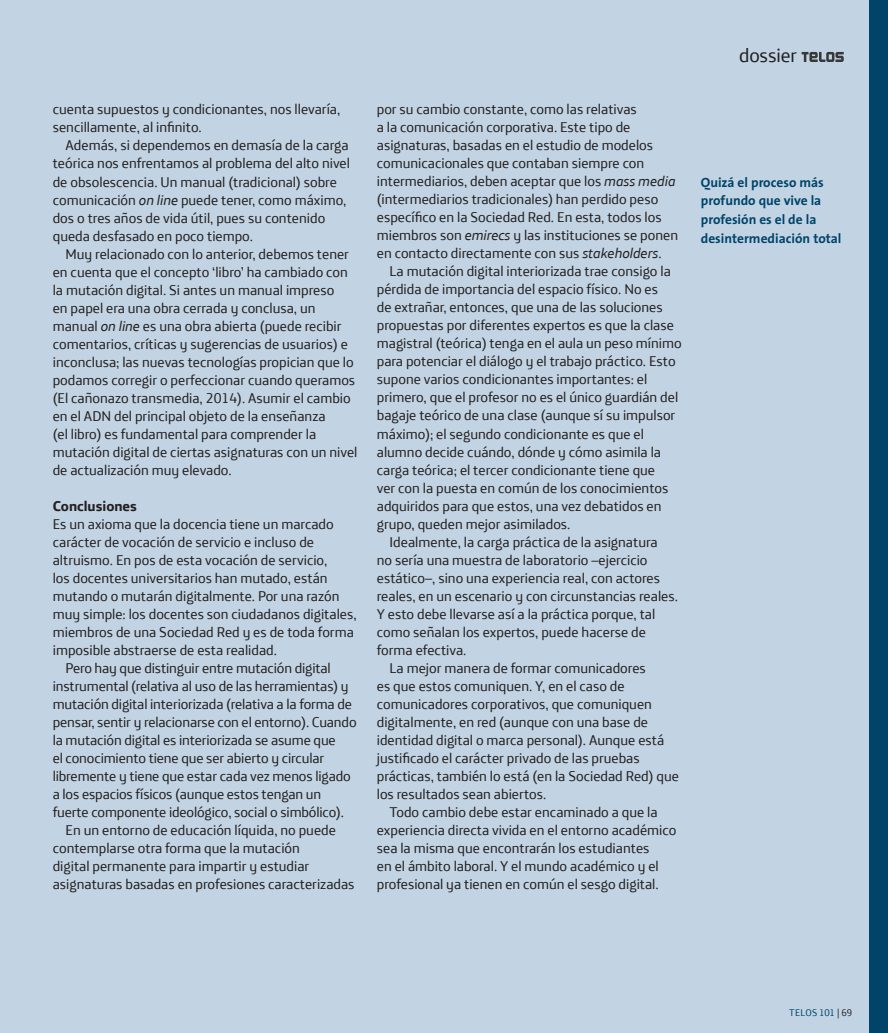
<style>
.page{position:relative;width:888px;height:1033px;background:#fff}
.page>*{position:absolute;margin:0;border:0;box-sizing:border-box;transform-origin:0 0}
.t1{font:19.5px "Telefonica Text";letter-spacing:-.005em;color:#231f20}
.t2{font:14.25px/18px "Telefonica Text";color:#231f20}
.t3{font:700 14.25px "Telefonica Text";color:#231f20}
.t4{font:700 13.5px/18.8px "The Sans";color:#00446a}
.t5{font:9.75px "Telefonica Text";letter-spacing:.01em;color:#00446a}
.s1{font-style:italic}
.s2{color:#231f20}
</style>
<div class="page">
<div style="left:0;top:0;width:888px;height:1032px;background:#c2d4e3"></div>
<div style="left:869px;top:0;width:19px;height:1032px;background:#00446a"></div>
<svg style="left:802px;top:52px;width:42px;height:10px"></svg>
<p class="t2" style="left:53px;top:99px;width:289px">cuenta supuestos y condicionantes, nos llevaría, sencillamente, al infnito.</p>
<p class="t2" style="left:53px;top:135px;width:299px;text-indent:13px">Además, si dependemos en demasía de la carga teórica nos enfrentamos al problema del alto nivel de obsolescencia. Un manual (tradicional) sobre comunicación <span class="s1">on line</span> puede tener, como máximo, dos o tres años de vida útil, pues su contenido queda desfasado en poco tiempo.</p>
<p class="t2" style="left:53px;top:243px;width:306px;text-indent:13px">Muy relacionado con lo anterior, debemos tener en cuenta que el concepto ‘libro’ ha cambiado con la mutación digital. Si antes un manual impreso<br>en papel era una obra cerrada y conclusa, un manual <span class="s1">on line</span> es una obra abierta (puede recibir comentarios, críticas y sugerencias de usuarios) e inconclusa; las nuevas tecnologías propician que lo podamos corregir o perfeccionar cuando queramos (El cañonazo transmedia, 2014). Asumir el cambio en el ADN del principal objeto de la enseñanza<br>(el libro) es fundamental para comprender la mutación digital de ciertas asignaturas con un nivel de actualización muy elevado.</p>
<p class="t3" style="left:53px;top:493px;width:86px">Conclusiones</p>
<p class="t2" style="left:53px;top:513px;width:282px">Es un axioma que la docencia tiene un marcado</p>
<p class="t2" style="left:53px;top:531px;width:263px">carácter de vocación de servicio e incluso de</p>
<p class="t2" style="left:53px;top:549px;width:276px">altruismo. En pos de esta vocación de servicio,</p>
<p class="t2" style="left:53px;top:567px;width:276px">los docentes universitarios han mutado, están</p>
<p class="t2" style="left:53px;top:585px;width:288px">mutando o mutarán digitalmente. Por una razón</p>
<p class="t2" style="left:53px;top:603px;width:305px">muy simple: los docentes son ciudadanos digitales,</p>
<p class="t2" style="left:53px;top:621px;width:303px">miembros de una Sociedad Red y es de toda forma</p>
<p class="t2" style="left:53px;top:639px;width:226px">imposible abstraerse de esta realidad.</p>
<p class="t2" style="left:66px;top:657px;width:267px">Pero hay que distinguir entre mutación digital</p>
<p class="t2" style="left:53px;top:675px;width:297px">instrumental (relativa al uso de las herramientas) y</p>
<p class="t2" style="left:53px;top:693px;width:301px">mutación digital interiorizada (relativa a la forma de</p>
<p class="t2" style="left:53px;top:711px;width:305px">pensar, sentir y relacionarse con el entorno). Cuando</p>
<p class="t2" style="left:53px;top:729px;width:285px">la mutación digital es interiorizada se asume que</p>
<p class="t2" style="left:53px;top:747px;width:273px">el conocimiento tiene que ser abierto y circular</p>
<p class="t2" style="left:53px;top:765px;width:299px">libremente y tiene que estar cada vez menos ligado</p>
<p class="t2" style="left:53px;top:783px;width:270px">a los espacios físicos (aunque estos tengan un</p>
<p class="t2" style="left:53px;top:801px;width:293px">fuerte componente ideológico, social o simbólico).</p>
<p class="t2" style="left:66px;top:819px;width:272px">En un entorno de educación líquida, no puede</p>
<p class="t2" style="left:53px;top:837px;width:249px">contemplarse otra forma que la mutación</p>
<p class="t2" style="left:53px;top:855px;width:258px">digital permanente para impartir y estudiar</p>
<p class="t2" style="left:53px;top:873px;width:303px">asignaturas basadas en profesiones caracterizadas</p>
<p class="t2" style="left:377px;top:99px;width:303px">por su cambio constante, como las relativas<br>a la comunicación corporativa. Este tipo de asignaturas, basadas en el estudio de modelos comunicacionales que contaban siempre con intermediarios, deben aceptar que los <span class="s1">mass media </span>(intermediarios tradicionales) han perdido peso específco en la Sociedad Red. En esta, todos los miembros son <span class="s1">emirecs</span> y las instituciones se ponen en contacto directamente con sus <span class="s1">stakeholders</span>.</p>
<p class="t2" style="left:390px;top:261px;width:283px">La mutación digital interiorizada trae consigo la</p>
<p class="t2" style="left:377px;top:279px;width:283px">pérdida de importancia del espacio físico. No es</p>
<p class="t2" style="left:377px;top:297px;width:287px">de extrañar, entonces, que una de las soluciones</p>
<p class="t2" style="left:377px;top:315px;width:299px">propuestas por diferentes expertos es que la clase</p>
<p class="t2" style="left:377px;top:333px;width:306px">magistral (teórica) tenga en el aula un peso mínimo</p>
<p class="t2" style="left:377px;top:351px;width:300px">para potenciar el diálogo y el trabajo práctico. Esto</p>
<p class="t2" style="left:377px;top:369px;width:272px">supone varios condicionantes importantes: el</p>
<p class="t2" style="left:377px;top:387px;width:303px">primero, que el profesor no es el único guardián del</p>
<p class="t2" style="left:377px;top:405px;width:300px">bagaje teórico de una clase (aunque sí su impulsor</p>
<p class="t2" style="left:377px;top:423px;width:269px">máximo); el segundo condicionante es que el</p>
<p class="t2" style="left:377px;top:441px;width:286px">alumno decide cuándo, dónde y cómo asimila la</p>
<p class="t2" style="left:377px;top:459px;width:280px">carga teórica; el tercer condicionante tiene que</p>
<p class="t2" style="left:377px;top:477px;width:293px">ver con la puesta en común de los conocimientos</p>
<p class="t2" style="left:377px;top:495px;width:286px">adquiridos para que estos, una vez debatidos en</p>
<p class="t2" style="left:377px;top:513px;width:195px">grupo, queden mejor asimilados.</p>
<p class="t2" style="left:390px;top:531px;width:270px">Idealmente, la carga práctica de la asignatura</p>
<p class="t2" style="left:377px;top:549px;width:272px">no sería una muestra de laboratorio –ejercicio</p>
<p class="t2" style="left:377px;top:567px;width:285px">estático–, sino una experiencia real, con actores</p>
<p class="t2" style="left:377px;top:585px;width:303px">reales, en un escenario y con circunstancias reales.</p>
<p class="t2" style="left:377px;top:603px;width:280px">Y esto debe llevarse así a la práctica porque, tal</p>
<p class="t2" style="left:377px;top:621px;width:271px">como señalan los expertos, puede hacerse de</p>
<p class="t2" style="left:377px;top:639px;width:91px">forma efectiva.</p>
<p class="t2" style="left:390px;top:657px;width:258px">La mejor manera de formar comunicadores</p>
<p class="t2" style="left:377px;top:675px;width:249px">es que estos comuniquen. Y, en el caso de</p>
<p class="t2" style="left:377px;top:693px;width:277px">comunicadores corporativos, que comuniquen</p>
<p class="t2" style="left:377px;top:711px;width:273px">digitalmente, en red (aunque con una base de</p>
<p class="t2" style="left:377px;top:729px;width:289px">identidad digital o marca personal). Aunque está</p>
<p class="t2" style="left:377px;top:747px;width:264px">justifcado el carácter privado de las pruebas</p>
<p class="t2" style="left:377px;top:765px;width:304px">prácticas, también lo está (en la Sociedad Red) que</p>
<p class="t2" style="left:377px;top:783px;width:171px">los resultados sean abiertos.</p>
<p class="t2" style="left:390px;top:801px;width:270px">Todo cambio debe estar encaminado a que la</p>
<p class="t2" style="left:377px;top:819px;width:301px">experiencia directa vivida en el entorno académico</p>
<p class="t2" style="left:377px;top:837px;width:274px">sea la misma que encontrarán los estudiantes</p>
<p class="t2" style="left:377px;top:855px;width:283px">en el ámbito laboral. Y el mundo académico y el</p>
<p class="t2" style="left:377px;top:873px;width:283px">profesional ya tienen en común el sesgo digital.</p>
<h1 class="t1" style="left:739px;top:39px;width:59px">dossier</h1>
<p class="t4" style="left:701px;top:172px;width:142px">Quizá el proceso más profundo que vive la profesión es el de la desintermediación total</p>
<p class="t5" style="left:789px;top:1004px;width:65px">TELOS 101 <span class="s2">| 69</span></p>
</div>
